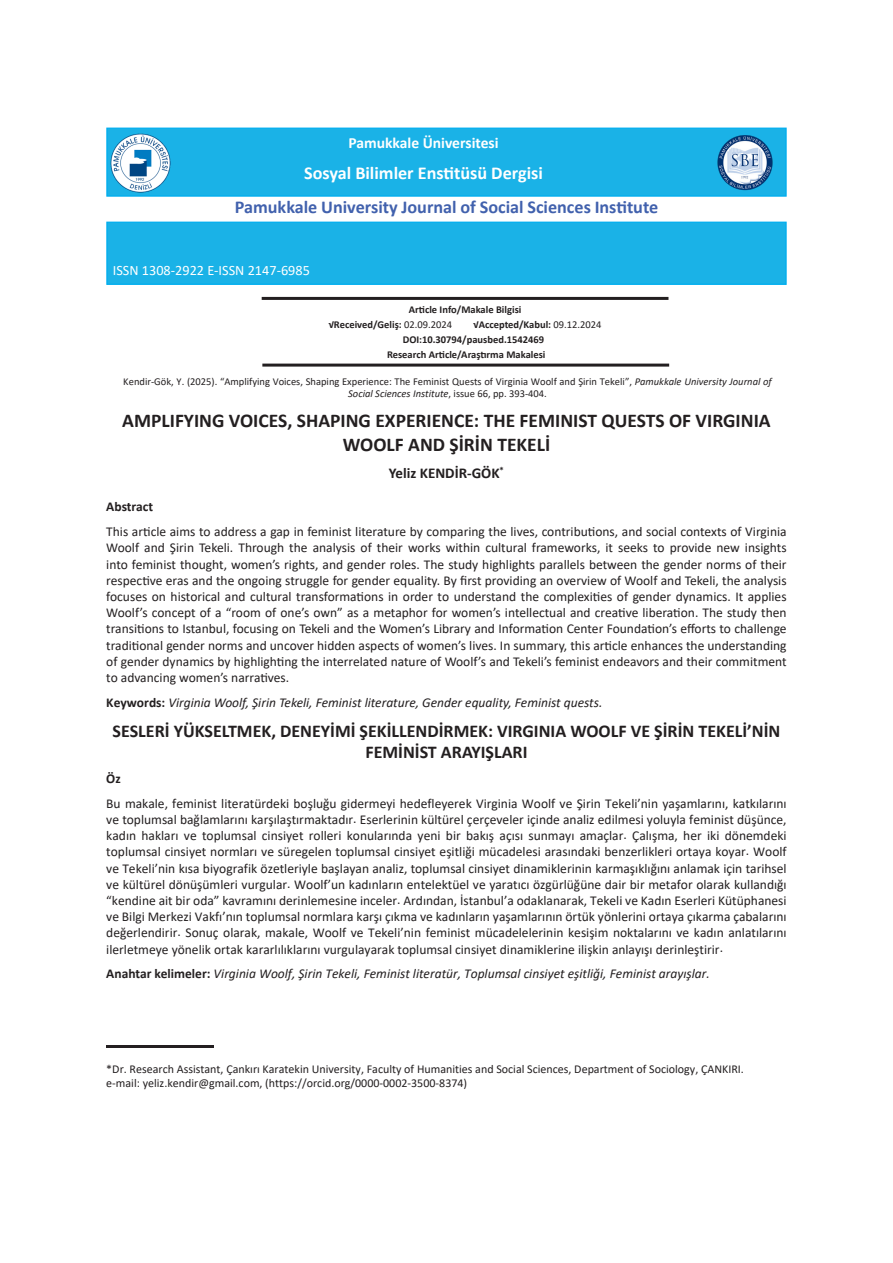
<style>
.page{position:relative;width:893px;height:1263px;background:#fff}
.page>*{position:absolute;margin:0;border:0;box-sizing:border-box;transform-origin:0 0}
.t1{font:700 19.5px/23.4px "Calibri";color:#231f20;text-align:center}
.t2{font:700 18.15px "Calibri";color:#4161ad}
.t3{font:700 18.15px "Calibri";color:#fff}
.t4{font:700 18px/21.6px "Calibri";color:#231f20;text-align:center}
.t5{font:700 15.6px "Calibri";color:#fff}
.t6{font:700 15px "Calibri";color:#231f20}
.t7{font:14.25px "Calibri";color:#fff}
.t8{font:13.5px/16.2px "Calibri";color:#231f20;text-align:justify}
.t9{font:italic 13.5px "Calibri";color:#231f20}
.t10{font:700 13.5px "Calibri";color:#231f20}
.t11{font:12px/13.5px "Calibri";color:#231f20}
.t12{font:10.5px/12px "Calibri";color:#231f20;text-align:center}
.t13{font:700 10.5px/15px "Calibri";color:#231f20}
.s1{font-weight:400}
.s2{font-style:italic}
.s3{font-weight:700;font-style:normal}
</style>
<div class="page">
<hr style="left:106px;top:1045px;width:108px;height:3px;background:#231f20">
<hr style="left:262px;top:297px;width:406px;height:3px;background:#231f20">
<hr style="left:262px;top:364px;width:407px;height:3px;background:#231f20">
<div style="left:106px;top:222px;width:681px;height:63px;background:#1ab2e7;border:1px solid #00aeef"></div>
<div style="left:106px;top:128px;width:681px;height:69px;background:#1ab2e7;border:1px solid #00aeef"></div>
<img style="left:717px;top:135px;width:56px;height:56px">
<img style="left:111px;top:133px;width:59px;height:59px">
<p class="t5" style="left:348px;top:131px;width:152px">Pamukkale Üniversitesi</p>
<h2 class="t3" style="left:304px;top:160px;width:240px">Sosyal Bilimler Enstitüsü Dergisi</h2>
<h2 class="t2" style="left:235px;top:194px;width:425px">Pamukkale University Journal of Social Sciences Institute</h2>
<p class="t7" style="left:113px;top:260px;width:199px">ISSN 1308-2922 E-ISSN 2147-6985</p>
<p class="t13" style="left:329px;top:302px;width:194px;text-indent:80px">Article Info/Makale Bilgisi √Received/Geliş: <span class="s1">02.09.2024</span></p>
<p class="t13" style="left:473px;top:317px;width:129px">√Accepted/Kabul: <span class="s1">09.12.2024</span></p>
<p class="t13" style="left:403px;top:332px;width:143px">DOI:10.30794/pausbed.1542469</p>
<p class="t13" style="left:387px;top:347px;width:160px">Research Article/Araştırma Makalesi</p>
<p class="t12" style="left:123px;top:375px;width:650px">Kendir-Gök, Y. (2025). “Amplifying Voices, Shaping Experience: The Feminist Quests of Virginia Woolf and Şirin Tekeli”, <span class="s2">Pamukkale University Journal of<br>Social Sciences Institute</span>, issue 66, pp. 393-404.</p>
<h1 class="t1" style="left:122px;top:409px;width:650px">AMPLIFYING VOICES, SHAPING EXPERIENCE: THE FEMINIST QUESTS OF VIRGINIA<br>WOOLF AND ŞİRİN TEKELİ</h1>
<p class="t6" style="left:389px;top:462px;width:117px">Yeliz KENDİR-GÖK<sup>*</sup></p>
<p class="t10" style="left:106px;top:497px;width:48px">Abstract</p>
<p class="t8" style="left:106px;top:523px;width:682px">This article aims to address a gap in feminist literature by comparing the lives, contributions, and social contexts of Virginia Woolf and Şirin Tekeli. Through the analysis of their works within cultural frameworks, it seeks to provide new insights into feminist thought, women’s rights, and gender roles. The study highlights parallels between the gender norms of their respective eras and the ongoing struggle for gender equality. By first providing an overview of Woolf and Tekeli, the analysis focuses on historical and cultural transformations in order to understand the complexities of gender dynamics. It applies Woolf’s concept of a “room of one’s own” as a metaphor for women’s intellectual and creative liberation. The study then transitions to Istanbul, focusing on Tekeli and the Women’s Library and Information Center Foundation’s efforts to challenge traditional gender norms and uncover hidden aspects of women’s lives. In summary, this article enhances the understanding of gender dynamics by highlighting the interrelated nature of Woolf’s and Tekeli’s feminist endeavors and their commitment to advancing women’s narratives.</p>
<p class="t9" style="left:106px;top:693px;width:498px"><span class="s3">Keywords:</span> Virginia Woolf, Şirin Tekeli, Feminist literature, Gender equality, Feminist quests.</p>
<h3 class="t4" style="left:113px;top:720px;width:669px">SESLERİ YÜKSELTMEK, DENEYİMİ ŞEKİLLENDİRMEK: VIRGINIA WOOLF VE ŞİRİN TEKELİ’NİN<br>FEMİNİST ARAYIŞLARI</h3>
<p class="t10" style="left:106px;top:769px;width:16px">Öz</p>
<p class="t8" style="left:106px;top:795px;width:682px">Bu makale, feminist literatürdeki boşluğu gidermeyi hedefleyerek Virginia Woolf ve Şirin Tekeli’nin yaşamlarını, katkılarını ve toplumsal bağlamlarını karşılaştırmaktadır. Eserlerinin kültürel çerçeveler içinde analiz edilmesi yoluyla feminist düşünce, kadın hakları ve toplumsal cinsiyet rolleri konularında yeni bir bakış açısı sunmayı amaçlar. Çalışma, her iki dönemdeki toplumsal cinsiyet normları ve süregelen toplumsal cinsiyet eşitliği mücadelesi arasındaki benzerlikleri ortaya koyar. Woolf ve Tekeli’nin kısa biyografik özetleriyle başlayan analiz, toplumsal cinsiyet dinamiklerinin karmaşıklığını anlamak için tarihsel ve kültürel dönüşümleri vurgular. Woolf’un kadınların entelektüel ve yaratıcı özgürlüğüne dair bir metafor olarak kullandığı “kendine ait bir oda” kavramını derinlemesine inceler. Ardından, İstanbul’a odaklanarak, Tekeli ve Kadın Eserleri Kütüphanesi ve Bilgi Merkezi Vakfı’nın toplumsal normlara karşı çıkma ve kadınların yaşamlarının örtük yönlerini ortaya çıkarma çabalarını değerlendirir. Sonuç olarak, makale, Woolf ve Tekeli’nin feminist mücadelelerinin kesişim noktalarını ve kadın anlatılarını ilerletmeye yönelik ortak kararlılıklarını vurgulayarak toplumsal cinsiyet dinamiklerine ilişkin anlayışı derinleştirir.</p>
<p class="t9" style="left:106px;top:964px;width:605px"><span class="s3">Anahtar kelimeler:</span> Virginia Woolf, Şirin Tekeli, Feminist literatür, Toplumsal cinsiyet eşitliği, Feminist arayışlar.</p>
<p class="t11" style="left:106px;top:1062px;width:639px">*Dr. Research Assistant, Çankırı Karatekin University, Faculty of Humanities and Social Sciences, Department of Sociology, ÇANKIRI. e-mail: yeliz.kendir@gmail.com, (https://orcid.org/0000-0002-3500-8374)</p>
</div>
